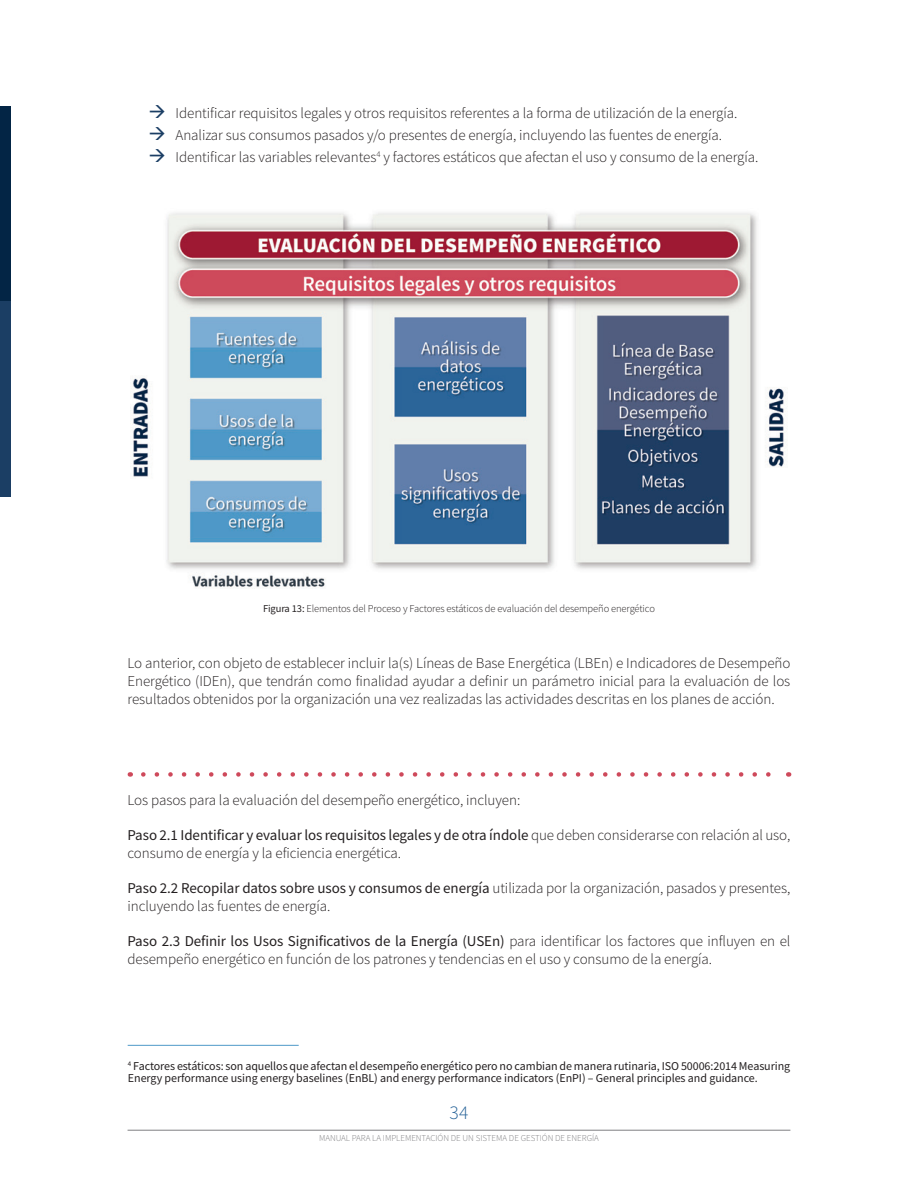
<style>
.page{position:relative;width:918px;height:1188px;background:#fff}
.page>*{position:absolute;margin:0;border:0;box-sizing:border-box;transform-origin:0 0}
.t1{font:300 19.5px "Source Sans Pro";color:#286499}
.t2{font:300 15px/18px "Source Sans Pro";letter-spacing:-.005em;color:#231f20}
.t3{font:12px/12px "Source Sans Pro";letter-spacing:-.005em;color:#231f20}
.t4{font:300 10.5px "Source Sans Pro";letter-spacing:-.01em;color:#231f20}
.t5{font:300 9px "Source Sans Pro";letter-spacing:-.005em;color:#808083}
.s1{color:#1b3e64}
.s2{font-weight:400}
</style>
<div class="page">
<hr style="left:128px;top:1130px;width:662px;height:1px;background:#808083">
<img style="left:132px;top:213px;width:653px;height:376px">
<svg style="left:143px;top:772px;width:628px;height:5px"></svg>
<hr style="left:128px;top:1045px;width:171px;height:1px;background:#4e99c8">
<div style="left:0;top:106px;width:10px;height:195px;background:#032545"></div>
<div style="left:0;top:301px;width:10px;height:195px;background:#1b3e64"></div>
<p class="t2" style="left:149px;top:104px;width:590px"><span class="s1">→</span> Identificar requisitos legales y otros requisitos referentes a la forma de utilización de la energía.</p>
<p class="t2" style="left:149px;top:126px;width:575px"><span class="s1">→</span> Analizar sus consumos pasados y/o presentes de energía, incluyendo las fuentes de energía.</p>
<p class="t2" style="left:149px;top:148px;width:611px"><span class="s1">→</span> Identificar las variables relevantes<sup>4</sup> y factores estáticos que afectan el uso y consumo de la energía.</p>
<p class="t4" style="left:263px;top:602px;width:393px"><span class="s2">Figura 13:</span> Elementos del Proceso y Factores estáticos de evaluación del desempeño energético</p>
<p class="t2" style="left:128px;top:654px;width:664px;text-align:justify">Lo anterior, con objeto de establecer incluir la(s) Líneas de Base Energética (LBEn) e Indicadores de Desempeño Energético (IDEn), que tendrán como finalidad ayudar a definir un parámetro inicial para la evaluación de los resultados obtenidos por la organización una vez realizadas las actividades descritas en los planes de acción.</p>
<p class="t2" style="left:128px;top:791px;width:394px">Los pasos para la evaluación del desempeño energético, incluyen:</p>
<p class="t2" style="left:128px;top:826px;width:664px"><span class="s2">Paso 2.1 Identificar y evaluar los requisitos legales y de otra índole</span> que deben considerarse con relación al uso, consumo de energía y la eficiencia energética.</p>
<p class="t2" style="left:128px;top:879px;width:664px"><span class="s2">Paso 2.2 Recopilar datos sobre usos y consumos de energía</span> utilizada por la organización, pasados y presentes, incluyendo las fuentes de energía.</p>
<p class="t2" style="left:128px;top:932px;width:664px"><span class="s2">Paso 2.3 Definir los Usos Significativos de la Energía (USEn)</span> para identificar los factores que influyen en el desempeño energético en función de los patrones y tendencias en el uso y consumo de la energía.</p>
<p class="t3" style="left:128px;top:1060px;width:664px"><sup>4</sup> Factores estáticos: son aquellos que afectan el desempeño energético pero no cambian de manera rutinaria, ISO 50006:2014 Measuring<br>Energy performance using energy baselines (EnBL) and energy performance indicators (EnPI) – General principles and guidance.</p>
<h1 class="t1" style="left:450px;top:1100px;width:20px">34</h1>
<p class="t5" style="left:319px;top:1133px;width:281px">MANUAL PARA LA IMPLEMENTACIÓN DE UN SISTEMA DE GESTIÓN DE ENERGÍA</p>
</div>
